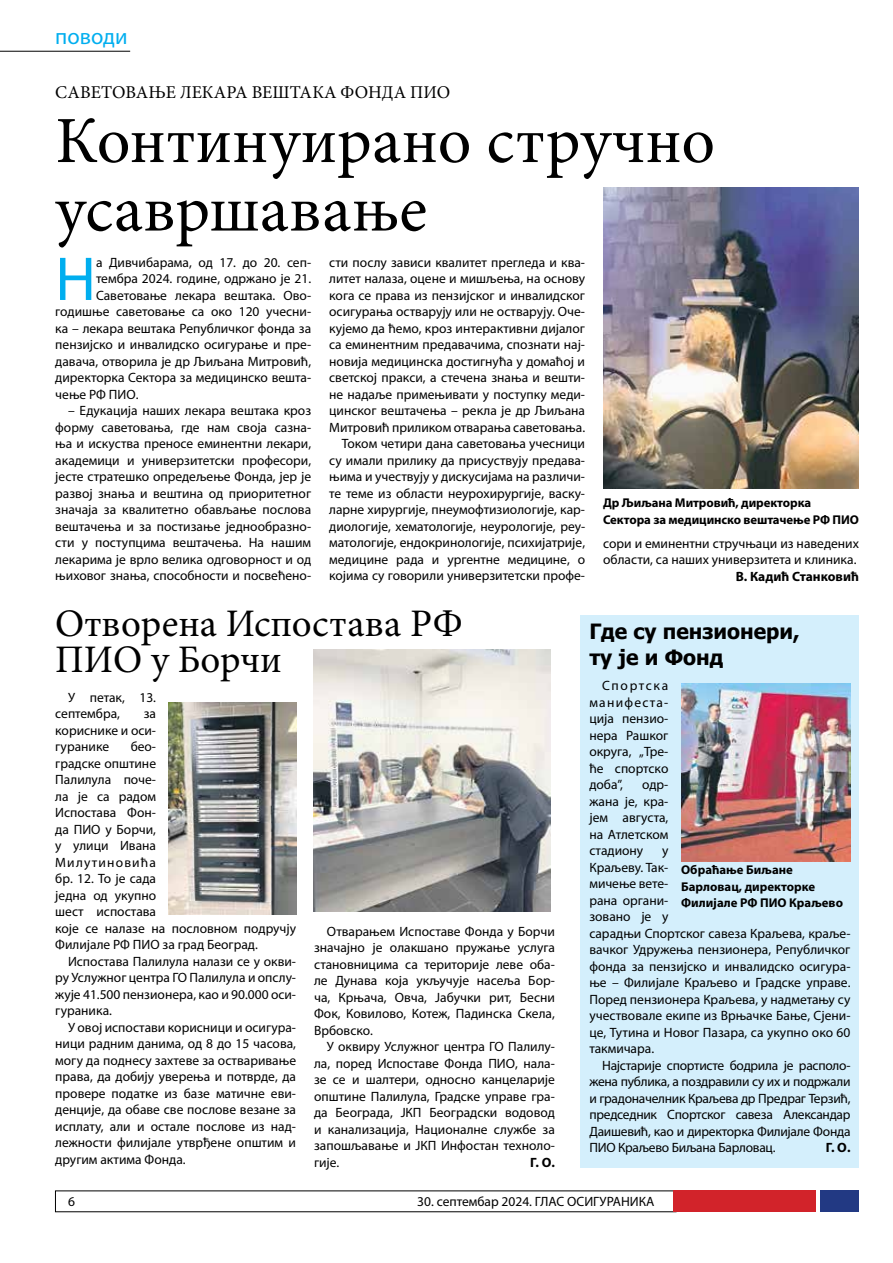
<style>
.page{position:relative;width:893px;height:1263px;background:#fff}
.page>*{position:absolute;margin:0;border:0;box-sizing:border-box;transform-origin:0 0}
.t1{font:66px/68.6px "Minion Pro";color:#000}
.t2{font:62.4px "Myriad Pro";color:#00aeef}
.t3{font:39px/36px "Minion Pro";color:#000}
.t4{font:22.5px "Myriad Pro";color:#00aeef}
.t5{font:700 21px/25.2px "Tahoma";color:#000}
.t6{font:18px "Minion Pro";color:#000}
.t7{font:13.5px/16.5px "Myriad Pro";color:#000;text-align:justify}
.t8{font:700 13.5px "Myriad Pro";color:#000}
.t9{font:700 12.75px/16.5px "Myriad Pro";letter-spacing:-.005em;color:#000}
</style>
<div class="page">
<div style="left:581px;top:615px;width:278px;height:552px;background:#d4effc"></div>
<div style="left:821px;top:1191px;width:38px;height:21px;background:#223983"></div>
<div style="left:673px;top:1191px;width:143px;height:21px;background:#d2232a"></div>
<hr style="left:0;top:51px;width:130px;height:1px;background:#000">
<img style="left:313px;top:650px;width:238px;height:261px">
<img style="left:169px;top:702px;width:127px;height:212px">
<img style="left:681px;top:684px;width:169px;height:177px">
<img style="left:603px;top:187px;width:256px;height:302px">
<h3 class="t4" style="left:55px;top:22px;width:74px">поводи</h3>
<h3 class="t6" style="left:55px;top:80px;width:396px">САВЕТОВАЊЕ ЛЕКАРА ВЕШТАКА ФОНДА ПИО</h3>
<h1 class="t1" style="left:55px;top:107px;width:661px">Континуирано стручно усавршавање</h1>
<h2 class="t2" style="left:55px;top:241px;width:42px">Н</h2>
<p class="t7" style="left:96px;top:254px;width:216px">а Дивчибарама, од 17. до 20. сеп-</p>
<p class="t7" style="left:96px;top:270px;width:217px">тембра 2024. године, одржано је 21.</p>
<p class="t7" style="left:96px;top:287px;width:216px">Саветовање лекара вештака. Ово-</p>
<p class="t7" style="left:55px;top:303px;width:257px">годишње саветовање са око 120 учесни-</p>
<p class="t7" style="left:55px;top:320px;width:257px">ка – лекара вештака Републичког фонда за</p>
<p class="t7" style="left:55px;top:336px;width:257px">пензијско и инвалидско осигурање и пре-</p>
<p class="t7" style="left:55px;top:353px;width:257px">давача, отворила је др Љиљана Митровић,</p>
<p class="t7" style="left:55px;top:369px;width:257px">директорка Сектора за медицинско вешта-</p>
<p class="t7" style="left:55px;top:386px;width:85px">чење РФ ПИО.</p>
<p class="t7" style="left:55px;top:402px;width:257px;text-indent:13px">– Едукација наших лекара вештака кроз форму саветовања, где нам своја сазна&shy;ња и искуства преносе еминентни лекари, академици и универзитетски професори, јесте стратешко опредељење Фонда, јер је развој знања и вештина од приоритетног значаја за квалитетно обављање послова вештачења и за постизање једнообразно&shy;сти у поступцима вештачења. На нашим лекарима је врло велика одговорност и од њиховог знања, способности и посвећено-</p>
<p class="t7" style="left:329px;top:254px;width:257px;text-align:right">сти послу зависи квалитет прегледа и ква&shy;литет налаза, оцене и мишљења, на основу кога се права из пензијског и инвалидског осигурања остварују или не остварују. Оче&shy;кујемо да ћемо, кроз интерактивни дијалог са еминентним предавачима, спознати нај&shy;новија медицинска достигнућа у домаћој и светској пракси, а стечена знања и вешти&shy;не надаље примењивати у поступку меди&shy;цинског вештачења – рекла је др Љиљана Митровић приликом отварања саветовања.<br>Током четири дана саветовања учесници су имали прилику да присуствују предава&shy;њима и учествују у дискусијама на различи&shy;те теме из области неурохирургије, васку&shy;ларне хирургије, пнеумофтизиологије, кар&shy;диологије, хематологије, неурологије, реу&shy;матологије, ендокринологије, психијатрије, медицине рада и ургентне медицине, о којима су говорили универзитетски профе-</p>
<p class="t9" style="left:603px;top:494px;width:257px">Др Љиљана Митровић, директорка<br>Сектора за медицинско вештачење РФ ПИО</p>
<p class="t7" style="left:603px;top:535px;width:257px">сори и еминентни стручњаци из наведених области, са наших универзитета и клиника.</p>
<p class="t8" style="left:736px;top:567px;width:125px">В. Кадић Станковић</p>
<h3 class="t3" style="left:55px;top:606px;width:409px">Отворена Испостава РФ<br>ПИО у Борчи</h3>
<p class="t7" style="left:55px;top:689px;width:102px;text-indent:13px">У петак, 13. септембра,</p>
<p class="t7" style="left:55px;top:705px;width:102px;text-indent:89px">за кориснике и оси&shy;гуранике</p>
<p class="t7" style="left:55px;top:738px;width:242px;text-align:left;text-indent:75px">бео-<br>градске општине<br>Палилула поче-<br>ла је са радом<br>Испостава Фон-<br>да ПИО у Борчи,<br>у улици Ивана<br>Милутиновића<br>бр. 12. То је сада<br>једна од укупно<br>шест испостава<br>које се налазе на пословном подручју<br>Филијале РФ ПИО за град Београд.</p>
<p class="t7" style="left:55px;top:952px;width:242px;text-indent:13px">Испостава Палилула налази се у окви&shy;ру Услужног центра ГО Палилула и опслу&shy;жује 41.500 пензионера, као и 90.000 оси&shy;гураника.</p>
<p class="t7" style="left:55px;top:1018px;width:242px;text-indent:13px">У овој испостави корисници и осигура&shy;ници радним данима, од 8 до 15 часова, могу да поднесу захтеве за остваривање права, да добију уверења и потврде, да провере податке из базе матичне еви&shy;денције, да обаве све послове везане за исплату, али и остале послове из над&shy;лежности филијале утврђене општим и другим актима Фонда.</p>
<p class="t7" style="left:314px;top:922px;width:242px;text-indent:13px">Отварањем Испоставе Фонда у Борчи значајно је олакшано пружање услуга становницима са територије леве оба&shy;ле Дунава која укључује насеља Бор&shy;ча, Крњача, Овча, Јабучки рит, Бесни Фок, Ковилово, Котеж, Падинска Скела, Врбовско.</p>
<p class="t7" style="left:314px;top:1038px;width:242px;text-indent:13px">У оквиру Услужног центра ГО Палилу&shy;ла, поред Испоставе Фонда ПИО, нала&shy;зе се и шалтери, односно канцеларије општине Палилула, Градске управе гра&shy;да Београда, ЈКП Београдски водовод и канализација, Националне службе за запошљавање и ЈКП Инфостан техноло&shy;гије.</p>
<p class="t8" style="left:530px;top:1153px;width:26px">Г. О.</p>
<h3 class="t5" style="left:589px;top:620px;width:212px">Где су пензионери, ту је и Фонд</h3>
<p class="t7" style="left:589px;top:677px;width:81px;text-indent:13px">Спортска манифеста&shy;ција пензио&shy;нера Рашког округа, „Тре&shy;ће спортско доба”,</p>
<p class="t7" style="left:589px;top:776px;width:81px;text-indent:53px">одр&shy;жана је, кра&shy;јем августа, на Атлетском стадиону</p>
<p class="t7" style="left:589px;top:842px;width:263px;text-align:left;text-indent:73px">у<br>Краљеву. Так-<br>мичење вете-<br>рана органи-<br>зовано је у<br>сарадњи Спортског савеза Краљева, краље&shy;вачког Удружења пензионера, Републичког фонда за пензијско и инвалидско осигура&shy;ње – Филијале Краљево и Градске управе.<br>Поред пензионера Краљева, у надметању су учествовале екипе из Врњачке Бање, Сјени&shy;це, Тутина и Новог Пазара, са укупно око 60 такмичара.</p>
<p class="t7" style="left:589px;top:1057px;width:263px;text-indent:13px">Најстарије спортисте бодрила је располо&shy;жена публика, а поздравили су их и подржали и градоначелник Краљева др Предраг Терзић, председник Спортског савеза Александар Даишевић, као и директорка Филијале Фонда ПИО Краљево Биљана Барловац.</p>
<p class="t9" style="left:681px;top:861px;width:163px">Обраћање Биљане<br>Барловац, директорке<br>Филијале РФ ПИО Краљево</p>
<p class="t8" style="left:826px;top:1139px;width:26px">Г. О.</p>
<p class="t7" style="left:68px;top:1193px;width:8px">6</p>
<p class="t7" style="left:417px;top:1193px;width:239px">30. септембар 2024. ГЛАС ОСИГУРАНИКА</p>
</div>
